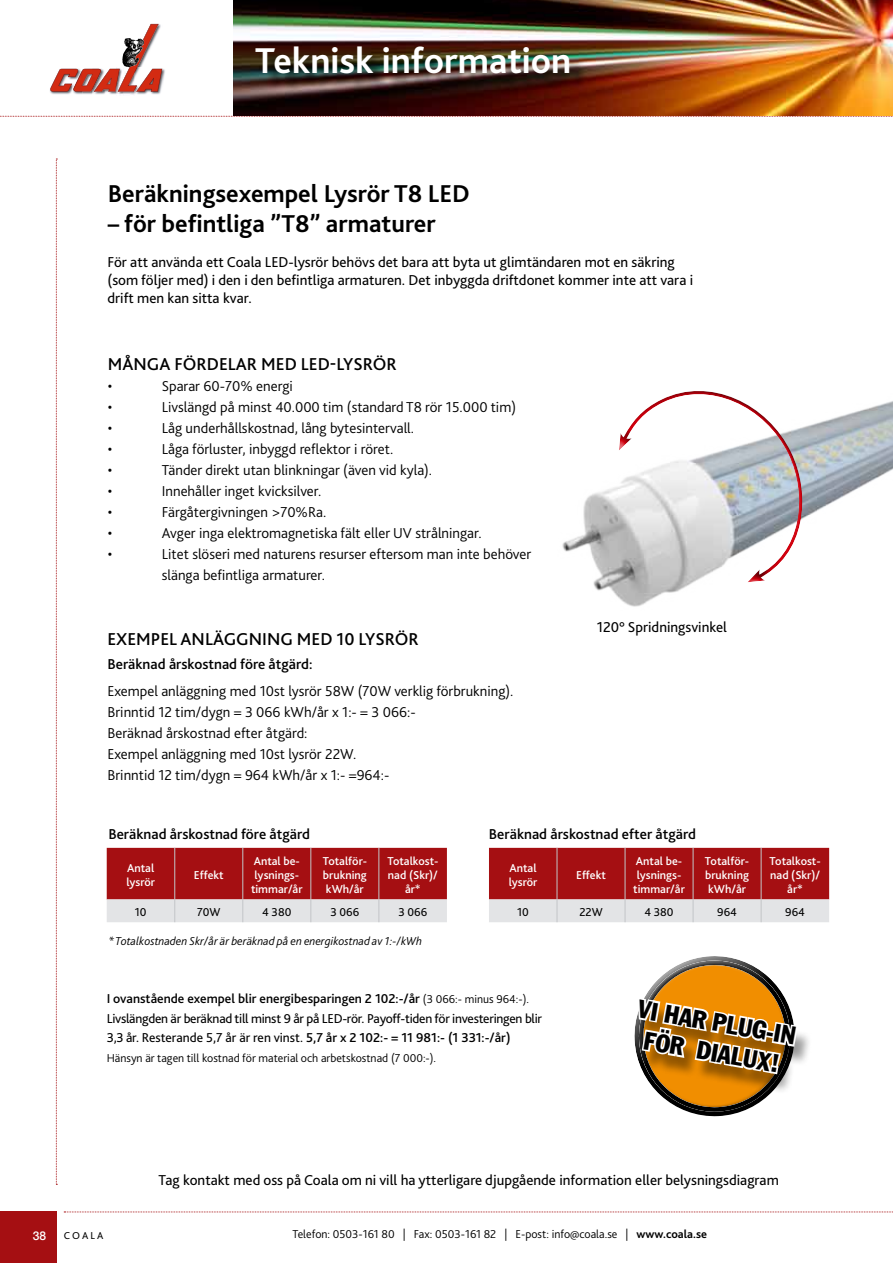
<style>
.page{position:relative;width:893px;height:1263px;background:#fff}
.page>*{position:absolute;margin:0;border:0;box-sizing:border-box;transform-origin:0 0}
.t1{font:700 37.5px "Bliss 2";color:#fff}
.t2{font:700 25.5px "Bliss 2";color:#000}
.t3{font:condensed 25.05px/30px "Franklin Gothic";color:#000;text-align:center}
.t4{font:500 18px "Bliss 2";color:#000}
.t5{font:300 15px/21px "Bliss 2";color:#000}
.t6{font:15px/18px "Bliss 2";color:#000}
.t7{font:500 15px "Bliss 2";color:#000}
.t8{font:13.5px/19.5px "Bliss 2";letter-spacing:-.02em;color:#000}
.t9{font:500 12px/14.4px "Bliss 2";color:#fff}
.t10{font:300 12px "Bliss 2";color:#000}
.t11{font:italic 300 12px "Bliss 2";color:#000}
.t12{font:12px "Bliss 2";color:#000}
.t13{font:500 12px "Helvetica Neue";color:#fff}
.t14{font:10.5px "Bliss 2";color:#000}
.s1{font-weight:500}
.s2{font-weight:300;font-size:12px}
.s3{font-weight:700}
</style>
<div class="page">
<svg style="left:56px;top:159px;width:1px;height:1026px"></svg>
<svg style="left:0;top:116px;width:893px;height:1px"></svg>
<img style="left:162px;top:68px;width:3px;height:17px">
<svg style="left:50px;top:24px;width:112px;height:71px"></svg>
<img style="left:233px;top:0;width:660px;height:116px">
<svg style="left:64px;top:1211px;width:829px;height:1px"></svg>
<div style="left:0;top:1212px;width:57px;height:51px;background:#a50f12"></div>
<div style="left:258px;top:49px;width:330px;height:43px;background:#000;opacity:.75"></div>
<img style="left:562px;top:401px;width:331px;height:190px">
<svg style="left:606px;top:391px;width:232px;height:216px"></svg>
<svg style="left:107px;top:848px;width:340px;height:74px;background:#b85154"></svg>
<svg style="left:489px;top:848px;width:340px;height:74px;background:#b85254"></svg>
<div style="left:638px;top:1003px;width:175px;height:92px;background:#000;opacity:.4"></div>
<svg style="left:634px;top:956px;width:166px;height:161px"></svg>
<p class="t1" style="left:255px;top:38px;width:318px">Teknisk information</p>
<p class="t2" style="left:108px;top:177px;width:364px">Beräkningsexempel Lysrör T8 LED</p>
<p class="t2" style="left:108px;top:208px;width:329px">– för befintliga ”T8” armaturer</p>
<p class="t6" style="left:107px;top:252px;width:587px">För att använda ett Coala LED-lysrör behövs det bara att byta ut glimtändaren mot en säkring (som följer med) i den i den befintliga armaturen. Det inbyggda driftdonet kommer inte att vara i drift men kan sitta kvar.</p>
<p class="t4" style="left:108px;top:353px;width:290px">många fördelar m ed led-lysrör</p>
<p class="t5" style="left:108px;top:375px;width:6px">•</p>
<p class="t5" style="left:162px;top:375px;width:133px">Sparar 60-70% energi</p>
<p class="t5" style="left:108px;top:396px;width:6px">•</p>
<p class="t5" style="left:162px;top:396px;width:356px">Livslängd på minst 40.000 tim (standard T8 rör 15.000 tim)</p>
<p class="t5" style="left:108px;top:417px;width:6px">•</p>
<p class="t5" style="left:162px;top:417px;width:254px">Låg underhållskostnad, lång bytesintervall.</p>
<p class="t5" style="left:108px;top:438px;width:6px">•</p>
<p class="t5" style="left:162px;top:438px;width:233px">Låga förluster, inbyggd reflektor i röret.</p>
<p class="t5" style="left:108px;top:459px;width:6px">•</p>
<p class="t5" style="left:162px;top:459px;width:272px">Tänder direkt utan blinkningar (även vid kyla).</p>
<p class="t5" style="left:108px;top:480px;width:6px">•</p>
<p class="t5" style="left:162px;top:480px;width:161px">Innehåller inget kvicksilver.</p>
<p class="t5" style="left:108px;top:501px;width:6px">•</p>
<p class="t5" style="left:162px;top:501px;width:166px">Färgåtergivningen &gt;70%Ra.</p>
<p class="t5" style="left:108px;top:522px;width:6px">•</p>
<p class="t5" style="left:162px;top:522px;width:321px">Avger inga elektromagnetiska fält eller UV strålningar.</p>
<p class="t5" style="left:108px;top:543px;width:6px">•</p>
<p class="t5" style="left:162px;top:543px;width:371px">Litet slöseri med naturens resurser eftersom man inte behöver slänga befintliga armaturer.</p>
<p class="t4" style="left:107px;top:628px;width:313px">Exempel anläggning med 10 lysrör</p>
<p class="t5" style="left:107px;top:650px;width:407px;line-height:27.3px"><span class="s1">Beräknad årskostnad före åtgärd:<br></span>Exempel anläggning med 10st lysrör 58W (70W verklig förbrukning).</p>
<p class="t5" style="left:107px;top:701px;width:310px">Brinntid 12 tim/dygn = 3 066 kWh/år x 1:- = 3 066:- Beräknad årskostnad efter åtgärd:<br>Exempel anläggning med 10st lysrör 22W.<br>Brinntid 12 tim/dygn = 964 kWh/år x 1:- =964:-</p>
<p class="t6" style="left:597px;top:617px;width:132px">120° Spridningsvinkel</p>
<p class="t7" style="left:108px;top:824px;width:203px">Beräknad årskostnad före åtgärd</p>
<p class="t7" style="left:489px;top:824px;width:208px">Beräknad årskostnad efter åtgärd</p>
<p class="t9" style="left:126px;top:860px;width:30px">Antal lysrör</p>
<p class="t9" style="left:194px;top:867px;width:31px">Effekt</p>
<p class="t9" style="left:251px;top:853px;width:53px">Antal be&shy;lysnings&shy;timmar/år</p>
<p class="t9" style="left:323px;top:853px;width:46px;text-align:justify">Totalför&shy;brukning kWh/år</p>
<p class="t9" style="left:387px;top:853px;width:53px;text-align:center">Totalkost&shy;nad (Skr)/ år*</p>
<p class="t9" style="left:509px;top:860px;width:30px">Antal lysrör</p>
<p class="t9" style="left:576px;top:867px;width:31px">Effekt</p>
<p class="t9" style="left:633px;top:853px;width:53px">Antal be&shy;lysnings&shy;timmar/år</p>
<p class="t9" style="left:705px;top:853px;width:46px;text-align:justify">Totalför&shy;brukning kWh/år</p>
<p class="t9" style="left:770px;top:853px;width:53px;text-align:center">Totalkost&shy;nad (Skr)/ år*</p>
<p class="t12" style="left:135px;top:905px;width:13px">10</p>
<p class="t12" style="left:197px;top:905px;width:25px">70W</p>
<p class="t12" style="left:262px;top:905px;width:31px">4 380</p>
<p class="t12" style="left:330px;top:905px;width:30px">3 066</p>
<p class="t12" style="left:398px;top:905px;width:30px">3 066</p>
<p class="t12" style="left:517px;top:905px;width:13px">10</p>
<p class="t12" style="left:579px;top:905px;width:25px">22W</p>
<p class="t12" style="left:644px;top:905px;width:31px">4 380</p>
<p class="t12" style="left:717px;top:905px;width:21px">964</p>
<p class="t12" style="left:785px;top:905px;width:21px">964</p>
<p class="t11" style="left:108px;top:933px;width:315px">* Totalkostnaden Skr/år är beräknad på en energikostnad av 1:-/kWh</p>
<p class="t8" style="left:107px;top:989px;width:437px"><span class="s1">I ovanstående exempel blir energibesparingen 2 102:-/år</span> <span class="s2">(3 066:- minus 964:-).<br></span>Livslängden är beräknad till minst 9 år på LED-rör. Payoff-tiden för investeringen blir<br>3,3 år. Resterande 5,7 år är ren vinst. <span class="s1">5,7 år x 2 102:- = 11 981:- (1 331:-/år)</span></p>
<p class="t10" style="left:107px;top:1050px;width:331px">Hänsyn är tagen till kostnad för material och arbetskostnad (7 000:-).</p>
<p class="t3" style="left:641px;top:994px;width:161px;rotate:10deg">Vi har plug-in<br>För Dialux!</p>
<p class="t6" style="left:159px;top:1170px;width:622px">Tag kontakt med oss på Coala om ni vill ha ytterligare djupgående information eller belysningsdiagram</p>
<p class="t13" style="left:33px;top:1226px;width:15px">38</p>
<p class="t14" style="left:64px;top:1229px;width:18px">Coala</p>
<p class="t10" style="left:292px;top:1227px;width:416px">Telefon: 0503-161 80 | Fax: 0503-161 82 | E-post: info@coala.se | <span class="s3">www.coala.se</span></p>
</div>
